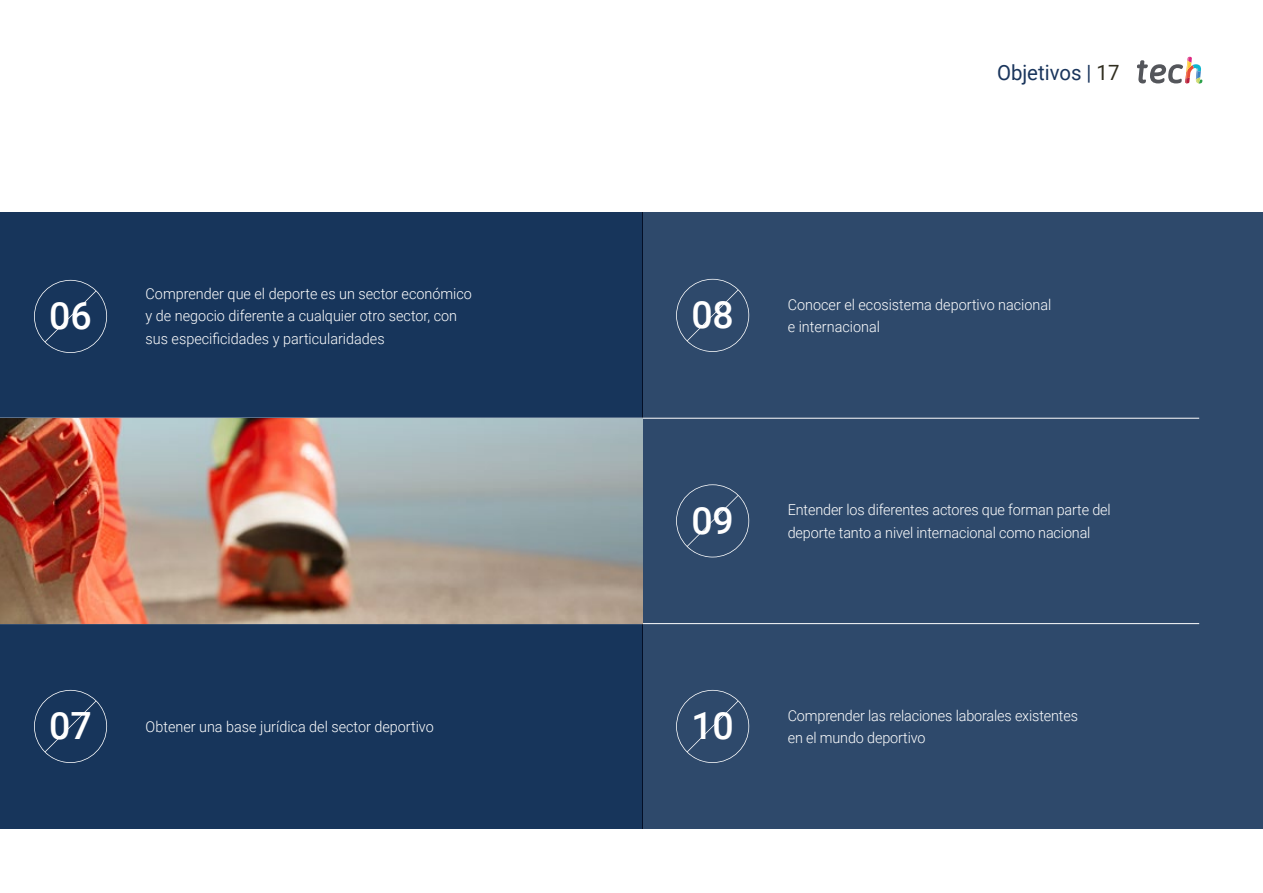
<style>
.page{position:relative;width:1263px;height:893px;background:#fff}
.page>*{position:absolute;margin:0;border:0;box-sizing:border-box;transform-origin:0 0}
.t1{font:500 37.5px "Roboto";color:#fff}
.t2{font:21px "Roboto";color:#1a355c}
.t3{font:300 15px/22.5px "Roboto";color:#fff;scale:.96 1}
.s1{color:#312e20}
</style>
<div class="page">
<div style="left:0;top:213px;width:642px;height:616px;background:#17355b"></div>
<div style="left:642px;top:213px;width:621px;height:616px;background:#2e496b"></div>
<svg style="left:34px;top:280px;width:73px;height:73px"></svg>
<svg style="left:676px;top:279px;width:73px;height:73px"></svg>
<svg style="left:34px;top:690px;width:73px;height:73px"></svg>
<svg style="left:676px;top:484px;width:73px;height:73px"></svg>
<svg style="left:676px;top:690px;width:73px;height:73px"></svg>
<hr style="left:0;top:418px;width:1199px;height:1px;background:#fff">
<hr style="left:0;top:623px;width:1199px;height:1px;background:#fff">
<img style="left:0;top:418px;width:642px;height:205px">
<svg style="left:1137px;top:57px;width:65px;height:27px"></svg>
<h2 class="t2" style="left:997px;top:57px;width:124px">Objetivos | <span class="s1">17</span></h2>
<p class="t3" style="left:146px;top:281px;width:341px">Comprender que el deporte es un sector económico y de negocio diferente a cualquier otro sector, con sus especificidades y particularidades</p>
<p class="t3" style="left:788px;top:293px;width:276px">Conocer el ecosistema deportivo nacional</p>
<h1 class="t1" style="left:49px;top:290px;width:44px">06</h1>
<h1 class="t1" style="left:691px;top:288px;width:44px">08</h1>
<p class="t3" style="left:788px;top:315px;width:98px">e internacional</p>
<h1 class="t1" style="left:49px;top:699px;width:44px">07</h1>
<p class="t3" style="left:146px;top:715px;width:302px">Obtener una base jurídica del sector deportivo</p>
<h1 class="t1" style="left:691px;top:494px;width:44px">09</h1>
<p class="t3" style="left:788px;top:498px;width:338px">Entender los diferentes actores que forman parte del deporte tanto a nivel internacional como nacional</p>
<h1 class="t1" style="left:691px;top:699px;width:44px">10</h1>
<p class="t3" style="left:788px;top:704px;width:304px">Comprender las relaciones laborales existentes</p>
<p class="t3" style="left:788px;top:726px;width:145px">en el mundo deportivo</p>
</div>
